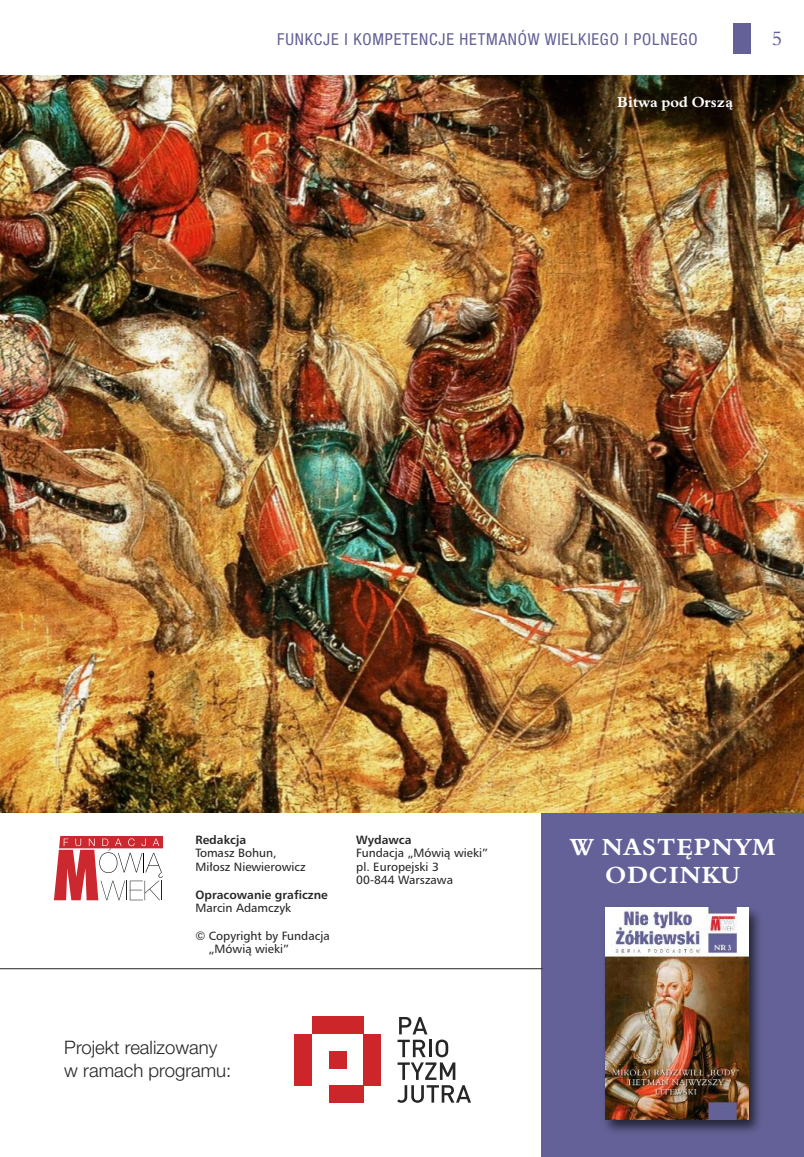
<style>
.page{position:relative;width:804px;height:1157px;background:#fff}
.page>*{position:absolute;margin:0;border:0;box-sizing:border-box;transform-origin:0 0}
.t1{font:700 24px/28.5px "Aldine 401 EU";letter-spacing:.05em;color:#fff;text-align:center}
.t2{font:19.8px "Aldine 401 EU";color:#636197}
.t3{font:300 18.6px/23.1px "Helvetica Neue LT Com";color:#272526}
.t4{font:condensed 16.5px "Helvetica Neue LT Com";letter-spacing:.05em;color:#636197}
.t5{font:700 15px "Aldine 401 EU";color:#fff}
.t6{font:12px/13.4px "Humnst 777 EU";color:#272526}
.t7{font:700 12px "Humnst 777 EU";color:#272526}
</style>
<div class="page">
<div style="left:733px;top:23px;width:17px;height:31px;background:#636197"></div>
<img style="left:0;top:75px;width:804px;height:737px">
<div style="left:541px;top:812px;width:263px;height:345px;background:#636197"></div>
<svg style="left:54px;top:836px;width:109px;height:64px"></svg>
<img style="left:605px;top:907px;width:155px;height:225px">
<img style="left:605px;top:908px;width:143px;height:211px">
<div style="left:312px;top:1017px;width:51px;height:17px;background:#cc262a"></div>
<div style="left:295px;top:1034px;width:17px;height:51px;background:#cc262a"></div>
<div style="left:363px;top:1034px;width:17px;height:51px;background:#cc262a"></div>
<div style="left:329px;top:1051px;width:17px;height:17px;background:#cc262a"></div>
<div style="left:329px;top:1085px;width:34px;height:17px;background:#cc262a"></div>
<svg style="left:397px;top:1017px;width:58px;height:62px"></svg>
<svg style="left:397px;top:1085px;width:74px;height:17px"></svg>
<hr style="left:0;top:968px;width:542px;height:1px;background:#272526">
<h3 class="t4" style="left:277px;top:30px;width:422px">FUNKCJE I KOMPETENCJE HETMANÓW WIELKIEGO I POLNEGO</h3>
<h2 class="t2" style="left:772px;top:27px;width:11px">5</h2>
<p class="t5" style="left:617px;top:93px;width:117px">BITWA POD ORSZĄ</p>
<p class="t7" style="left:195px;top:832px;width:52px">Redakcja</p>
<p class="t6" style="left:195px;top:846px;width:112px;line-height:13.8px">Tomasz Bohun,<br>Miłosz Niewierowicz</p>
<p class="t7" style="left:195px;top:887px;width:134px">Opracowanie graficzne</p>
<p class="t6" style="left:195px;top:901px;width:97px">Marcin Adamczyk</p>
<p class="t6" style="left:209px;top:929px;width:122px;line-height:12.9px;text-indent:-13px">© Copyright by Fundacja „Mówią wieki”</p>
<p class="t7" style="left:356px;top:832px;width:57px">Wydawca</p>
<p class="t6" style="left:356px;top:846px;width:133px">Fundacja „Mówią wieki” pl. Europejski 3<br>00-844 Warszawa</p>
<h3 class="t3" style="left:64px;top:1035px;width:169px">Projekt realizowany w ramach programu:</h3>
<h1 class="t1" style="left:570px;top:833px;width:206px">W NASTĘPNYM<br>ODCINKU</h1>
</div>
